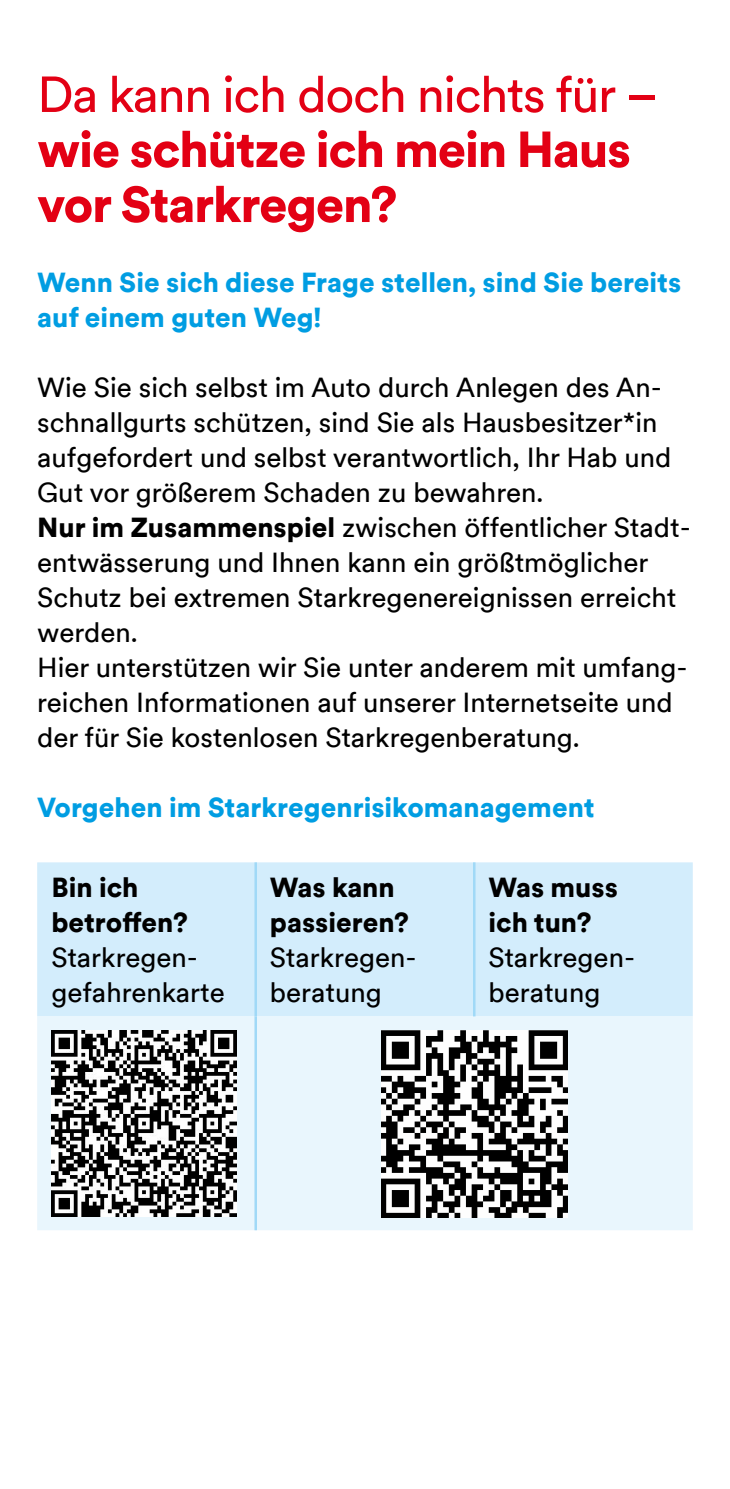
<style>
.page{position:relative;width:730px;height:1489px;background:#fff}
.page>*{position:absolute;margin:0;border:0;box-sizing:border-box;transform-origin:0 0}
.t1{font:900 50px/55px "Duesseldorf Circular TT";letter-spacing:-.025em;color:#e30014}
.t2{font:50px "Duesseldorf Circular TT";letter-spacing:-.025em;color:#e30014}
.t3{font:27.5px/35px "Duesseldorf Circular TT";color:#000}
.t4{font:900 27.5px/35px "Duesseldorf Circular TT";color:#009de2}
.t5{font:900 27.5px/35px "Duesseldorf Circular TT";color:#000}
.s1{font-weight:900}
</style>
<div class="page">
<div style="left:37px;top:862px;width:656px;height:154px;background:#d3edfc"></div>
<div style="left:37px;top:1016px;width:656px;height:214px;background:#e9f6fd"></div>
<hr style="left:254px;top:862px;width:3px;height:154px;background:#a0d9f7">
<hr style="left:473px;top:862px;width:2px;height:154px;background:#a0d9f7">
<hr style="left:254px;top:1016px;width:3px;height:214px;background:#a0d9f7">
<img style="left:51px;top:1030px;width:186px;height:185px">
<img style="left:381px;top:1030px;width:186px;height:187px">
<h1 class="t2" style="left:37px;top:61px;width:622px">Da kann ich doch nichts für –</h1>
<h1 class="t1" style="left:37px;top:120px;width:595px">wie schütze ich mein Haus vor Starkregen?</h1>
<p class="t4" style="left:37px;top:264px;width:646px">Wenn Sie sich diese Frage stellen, sind Sie bereits auf einem guten Weg!</p>
<p class="t3" style="left:37px;top:369px;width:655px">Wie Sie sich selbst im Auto durch Anlegen des An&shy;schnallgurts schützen, sind Sie als Hausbesitzer*in aufgefordert und selbst verantwortlich, Ihr Hab und Gut vor größerem Schaden zu bewahren.<br><span class="s1">Nur im Zusammenspiel</span> zwischen öffentlicher Stadt&shy;entwässerung und Ihnen kann ein größtmöglicher Schutz bei extremen Starkregenereignissen erreicht werden.<br>Hier unterstützen wir Sie unter anderem mit umfang&shy;reichen Informationen auf unserer Internetseite und der für Sie kostenlosen Starkregenberatung.</p>
<p class="t4" style="left:37px;top:789px;width:559px">Vorgehen im Starkregenrisikomanagement</p>
<p class="t5" style="left:51px;top:869px;width:138px">Bin ich betroffen?</p>
<p class="t3" style="left:51px;top:938px;width:175px">Starkregen&shy;gefahrenkarte</p>
<p class="t5" style="left:270px;top:869px;width:141px">Was kann passieren?</p>
<p class="t3" style="left:270px;top:938px;width:148px">Starkregen&shy;beratung</p>
<p class="t5" style="left:488px;top:869px;width:131px">Was muss ich tun?</p>
<p class="t3" style="left:488px;top:938px;width:148px">Starkregen&shy;beratung</p>
</div>
